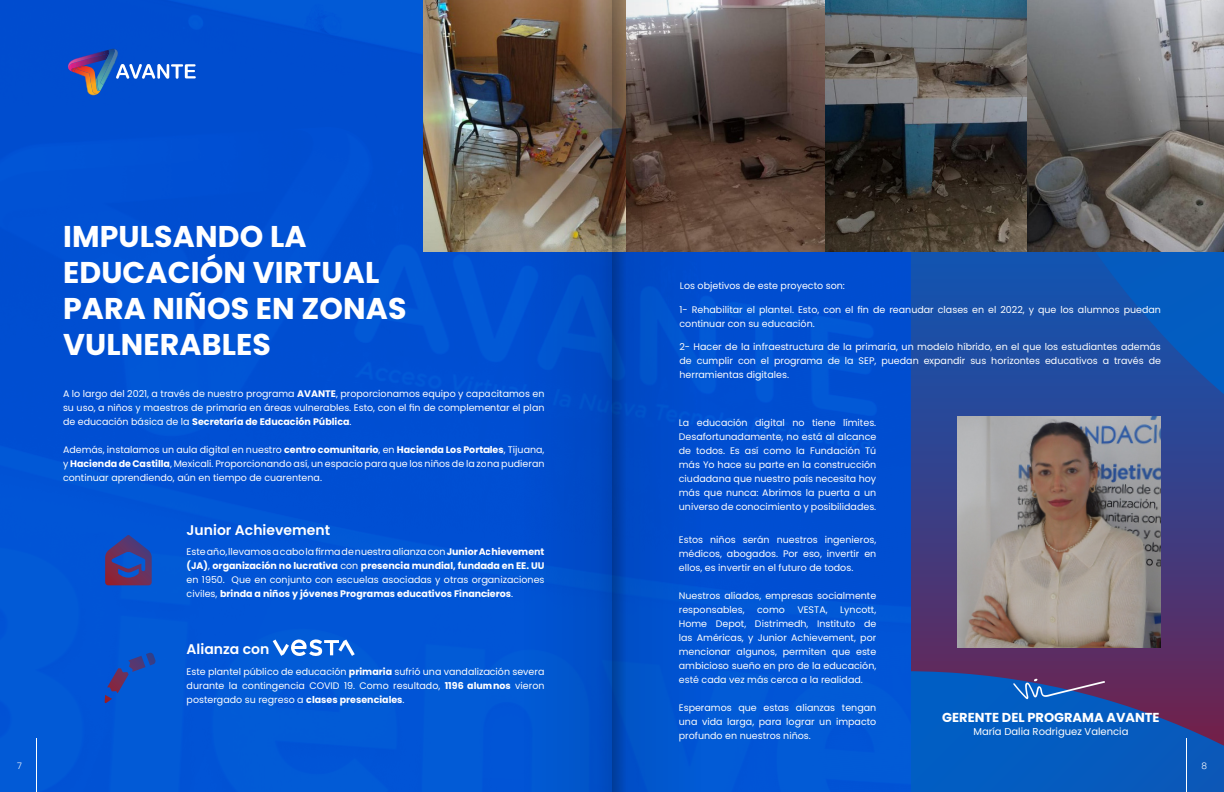
<style>
.page{position:relative;width:1224px;height:792px;background:#0152d4}
.page>*{position:absolute;margin:0;border:0;box-sizing:border-box;transform-origin:0 0}
.t1{font:700 30px/36px "Poppins";letter-spacing:.005em;color:#fff}
.t2{font:600 14px "Poppins";color:#fff}
.t3{font:700 13px "Poppins";color:#fff}
.t4{font:10px "Poppins";color:#fff}
.t5{font:9.5px/14px "Poppins";color:#fff;text-align:justify}
.t6{font:700 9.5px/14px "Poppins";color:#fff;text-align:justify}
.t7{font:300 9px "Poppins";color:#fff}
.s1{font-weight:700}
.s2{font-weight:400}
</style>
<div class="page">
<svg style="left:911px;top:470px;width:313px;height:201px;background:#4b3573"></svg>
<svg style="left:911px;top:671px;width:313px;height:121px;background:#1651ab"></svg>
<svg style="left:911px;top:252px;width:313px;height:218px;background:#1a4fa7"></svg>
<img style="left:1012px;top:677px;width:96px;height:24px">
<svg style="left:68px;top:64px;width:128px;height:31px"></svg>
<img style="left:100px;top:49px;width:18px;height:36px">
<img style="left:74px;top:69px;width:23px;height:26px">
<img style="left:68px;top:51px;width:37px;height:17px">
<svg style="left:273px;top:639px;width:82px;height:17px"></svg>
<hr style="left:37px;top:738px;width:1px;height:54px;background:#fff">
<svg style="left:105px;top:535px;width:47px;height:50px"></svg>
<svg style="left:105px;top:653px;width:51px;height:50px"></svg>
<img style="left:957px;top:416px;width:204px;height:232px">
<img style="left:423px;top:0;width:801px;height:252px">
<hr style="left:1186px;top:738px;width:1px;height:54px;background:#fff">
<svg style="left:487px;top:0;width:105px;height:792px"></svg>
<svg style="left:632px;top:0;width:105px;height:792px;fill:#014ecb"></svg>
<svg style="left:612px;top:0;width:20px;height:792px;background:#20488e"></svg>
<svg style="left:592px;top:0;width:20px;height:792px;fill:#004cbc"></svg>
<p class="t7" style="left:17px;top:761px;width:6px">7</p>
<p class="t1" style="left:63px;top:219px;width:345px">IMPULSANDO LA<br>EDUCACIÓN VIRTUAL<br>PARA NIÑOS EN ZONAS<br>VULNERABLES</p>
<p class="t5" style="left:63px;top:386px;width:483px">A lo largo del 2021, a través de nuestro programa <span class="s1">AVANTE</span>, proporcionamos equipo y capacitamos en su uso, a niños y maestros de primaria en áreas vulnerables. Esto, con el fin de complementar el plan de educación básica de la <span class="s1">Secretaría de Educación Pública</span>.</p>
<p class="t5" style="left:63px;top:442px;width:483px">Además, instalamos un aula digital en nuestro <span class="s1">centro comunitario</span>, en <span class="s1">Hacienda Los Portales</span>, Tijuana, y <span class="s1">Hacienda de Castilla</span>, Mexicali. Proporcionando así, un espacio para que los niños de la zona pudieran continuar aprendiendo, aún en tiempo de cuarentena.</p>
<p class="t2" style="left:187px;top:522px;width:145px">Junior Achievement</p>
<p class="t6" style="left:187px;top:545px;width:359px"><span class="s2">Este año, llevamos a cabo la firma de nuestra alianza con</span> Junior Achievement (JA)<span class="s2">,</span> organización no lucrativa <span class="s2">con</span> presencia mundial, fundada en EE. UU <span class="s2">en 1950. Que en conjunto con escuelas asociadas y otras organizaciones civiles,</span> brinda a niños y jóvenes Programas educativos Financieros<span class="s2">.</span></p>
<p class="t2" style="left:187px;top:641px;width:84px">Alianza con</p>
<p class="t5" style="left:187px;top:665px;width:359px">Este plantel público de educación <span class="s1">primaria</span> sufrió una vandalización severa durante la contingencia COVID 19. Como resultado, <span class="s1">1196 alumnos</span> vieron postergado su regreso a <span class="s1">clases presenciales</span>.</p>
<p class="t5" style="left:680px;top:279px;width:166px">Los objetivos de este proyecto son:</p>
<p class="t5" style="left:680px;top:303px;width:483px">1- Rehabilitar el plantel. Esto, con el fin de reanudar clases en el 2022, y que los alumnos puedan continuar con su educación.</p>
<p class="t5" style="left:680px;top:340px;width:483px">2- Hacer de la infraestructura de la primaria, un modelo híbrido, en el que los estudiantes además de cumplir con el programa de la SEP, puedan expandir sus horizontes educativos a través de herramientas digitales.</p>
<p class="t5" style="left:679px;top:416px;width:199px">La educación digital no tiene límites.<br>Desafortunadamente, no está al alcance de todos. Es así como la Fundación Tú más Yo hace su parte en la construcción ciudadana que nuestro país necesita hoy más que nunca: Abrimos la puerta a un universo de conocimiento y posibilidades.</p>
<p class="t5" style="left:679px;top:533px;width:199px">Estos niños serán nuestros ingenieros, médicos, abogados. Por eso, invertir en ellos, es invertir en el futuro de todos.</p>
<p class="t5" style="left:679px;top:589px;width:199px">Nuestros aliados, empresas socialmente responsables,</p>
<p class="t5" style="left:757px;top:603px;width:29px">como</p>
<p class="t5" style="left:797px;top:603px;width:32px">VESTA,</p>
<p class="t5" style="left:679px;top:603px;width:199px;text-indent:161px">Lyncott, Home Depot, Distrimedh, Instituto de las Américas, y Junior Achievement, por mencionar algunos, permiten que este ambicioso sueño en pro de la educación, esté cada vez más cerca a la realidad.</p>
<p class="t5" style="left:679px;top:701px;width:199px">Esperamos que estas alianzas tengan una vida larga, para lograr un impacto profundo en nuestros niños.</p>
<p class="t3" style="left:942px;top:710px;width:219px">GERENTE DEL PROGRAMA AVANTE</p>
<p class="t4" style="left:973px;top:726px;width:157px">María Dalia Rodriguez Valencia</p>
<p class="t7" style="left:1201px;top:761px;width:7px">8</p>
</div>
